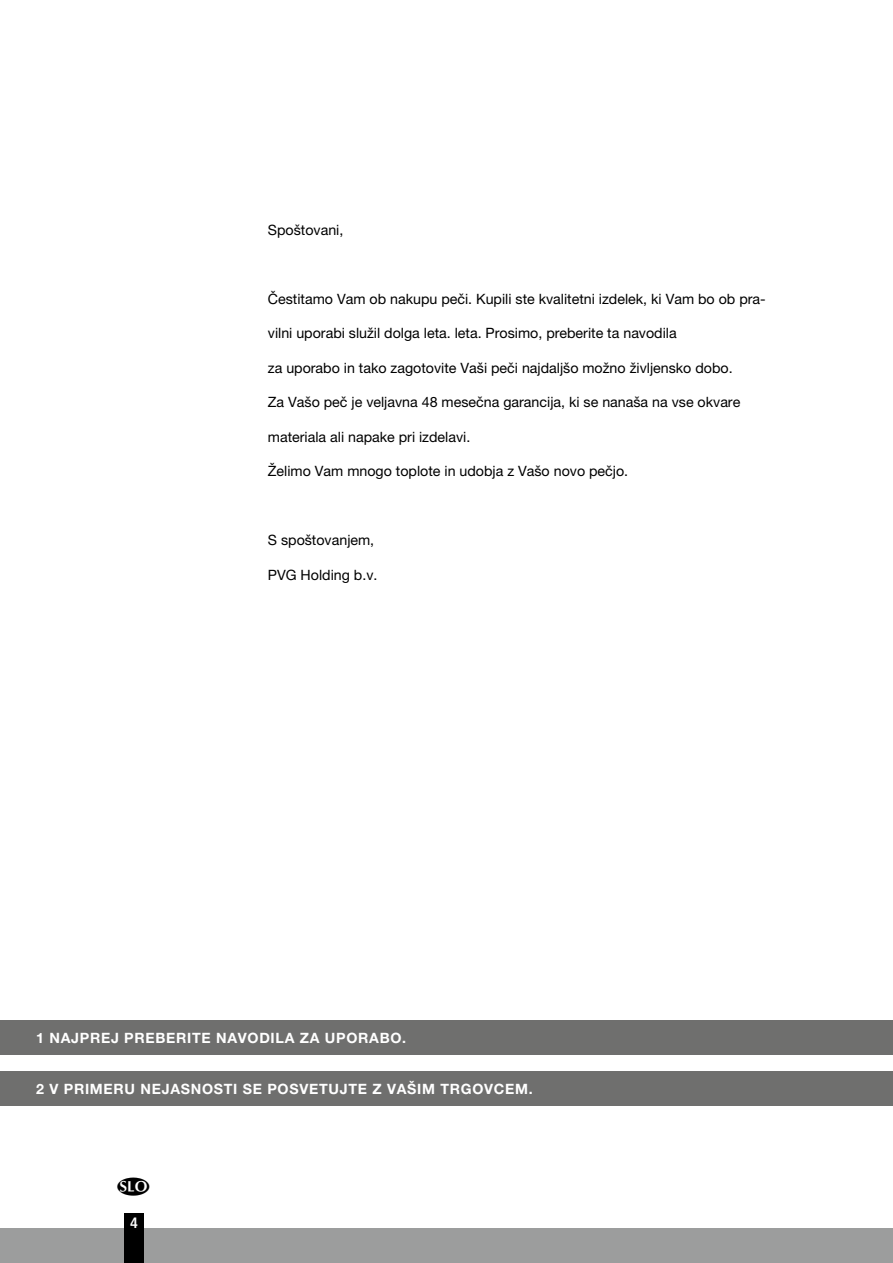
<style>
.page{position:relative;width:893px;height:1263px;background:#fff}
.page>*{position:absolute;margin:0;border:0;box-sizing:border-box;transform-origin:0 0}
.t1{font:700 condensed 15px "Frutiger LT Com";color:#fff}
.t2{font:14.25px "Helvetica Neue LT Pro";color:#000}
.t3{font:700 14.25px "Helvetica Neue LT Pro";letter-spacing:.05em;color:#fff}
</style>
<div class="page">
<div style="left:0;top:1229px;width:893px;height:34px;background:#9c9d9d"></div>
<div style="left:0;top:1020px;width:893px;height:34px;background:#6f6f6e"></div>
<div style="left:0;top:1071px;width:893px;height:35px;background:#6f6f6e"></div>
<div style="left:124px;top:1213px;width:20px;height:50px;background:#000"></div>
<p class="t2" style="left:268px;top:221px;width:77px">Spoštovani,</p>
<p class="t2" style="left:268px;top:290px;width:499px">Čestitamo Vam ob nakupu peči. Kupili ste kvalitetni izdelek, ki Vam bo ob pra-</p>
<p class="t2" style="left:268px;top:325px;width:410px">vilni uporabi služil dolga leta. leta. Prosimo, preberite ta navodila</p>
<p class="t2" style="left:268px;top:359px;width:466px">za uporabo in tako zagotovite Vaši peči najdaljšo možno življensko dobo.</p>
<p class="t2" style="left:268px;top:394px;width:474px">Za Vašo peč je veljavna 48 mesečna garancija, ki se nanaša na vse okvare</p>
<p class="t2" style="left:268px;top:428px;width:204px">materiala ali napake pri izdelavi.</p>
<p class="t2" style="left:268px;top:463px;width:362px">Želimo Vam mnogo toplote in udobja z Vašo novo pečjo.</p>
<p class="t2" style="left:268px;top:532px;width:108px">S spoštovanjem,</p>
<p class="t2" style="left:268px;top:566px;width:111px">PVG Holding b.v.</p>
<p class="t3" style="left:36px;top:1028px;width:372px">1 NAJPREJ PREBERITE NAVODILA ZA UPORABO.</p>
<p class="t3" style="left:36px;top:1079px;width:498px">2 V PRIMERU NEJASNOSTI SE POSVETUJTE Z VAŠIM TRGOVCEM.</p>
<p class="t1" style="left:130px;top:1214px;width:9px">4</p>
</div>
